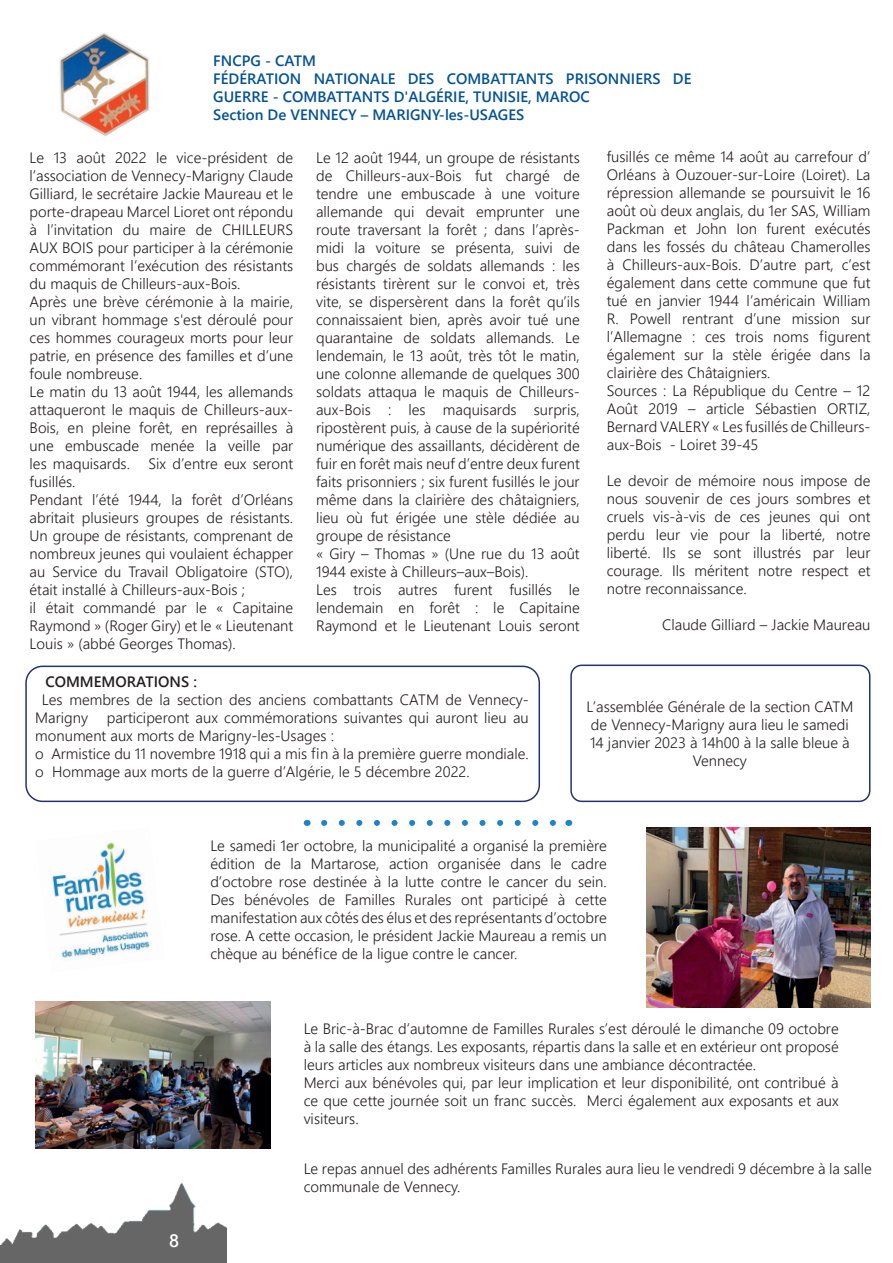
<style>
.page{position:relative;width:893px;height:1263px;background:#fff}
.page>*{position:absolute;margin:0;border:0;box-sizing:border-box;transform-origin:0 0}
.t1{font:600 18px "Yu Gothic UI";color:#fff}
.t2{font:300 15px/18px "Yu Gothic UI";color:#231f20}
.t3{font:700 15px/18px "Yu Gothic UI";color:#045295}
.t4{font:700 15px "Yu Gothic UI";color:#231f20}
</style>
<div class="page">
<img style="left:59px;top:33px;width:91px;height:103px">
<div style="left:25px;top:666px;width:515px;height:136px;border:2px solid #24326f;border-radius:16px"></div>
<div style="left:570px;top:664px;width:300px;height:138px;border:2px solid #24326f;border-radius:11px"></div>
<img style="left:52px;top:841px;width:99px;height:118px">
<img style="left:647px;top:827px;width:223px;height:180px">
<img style="left:36px;top:1001px;width:235px;height:147px">
<svg style="left:324px;top:820px;width:232px;height:6px"></svg>
<img style="left:0;top:1182px;width:227px;height:81px">
<p class="t3" style="left:213px;top:52px;width:480px">FNCPG - CATM<br>FÉDÉRATION NATIONALE DES COMBATTANTS PRISONNIERS DE GUERRE - COMBATTANTS D'ALGÉRIE, TUNISIE, MAROC<br>Section De VENNECY – MARIGNY-les-USAGES</p>
<p class="t2" style="left:30px;top:147px;width:265px">Le 13 août 2022 le vice-président de l’association de Vennecy-Marigny Claude Gilliard, le secrétaire Jackie Maureau et le porte-drapeau Marcel Lioret ont répondu à l’invitation du maire de CHILLEURS AUX BOIS pour participer à la cérémonie commémorant l’exécution des résistants du maquis de Chilleurs-aux-Bois.<br>Après une brève cérémonie à la mairie, un vibrant hommage s'est déroulé pour ces hommes courageux morts pour leur patrie, en présence des familles et d’une foule nombreuse.<br>Le matin du 13 août 1944, les allemands attaqueront le maquis de Chilleurs-aux-Bois, en pleine forêt, en représailles à une embuscade menée la veille par les maquisards. Six d’entre eux seront fusillés.<br>Pendant l’été 1944, la forêt d’Orléans abritait plusieurs groupes de résistants.<br>Un groupe de résistants, comprenant de nombreux jeunes qui voulaient échapper au Service du Travail Obligatoire (STO), était installé à Chilleurs-aux-Bois ;<br>il était commandé par le « Capitaine Raymond » (Roger Giry) et le « Lieutenant Louis » (abbé Georges Thomas).</p>
<p class="t2" style="left:316px;top:147px;width:265px">Le 12 août 1944, un groupe de résistants de Chilleurs-aux-Bois fut chargé de tendre une embuscade à une voiture allemande qui devait emprunter une route traversant la forêt ; dans l’après&shy;midi la voiture se présenta, suivi de bus chargés de soldats allemands : les résistants tirèrent sur le convoi et, très vite, se dispersèrent dans la forêt qu’ils connaissaient bien, après avoir tué une quarantaine de soldats allemands. Le lendemain, le 13 août, très tôt le matin, une colonne allemande de quelques 300 soldats attaqua le maquis de Chilleurs&shy;aux-Bois : les maquisards surpris, ripostèrent puis, à cause de la supériorité numérique des assaillants, décidèrent de fuir en forêt mais neuf d’entre deux furent faits prisonniers ; six furent fusillés le jour même dans la clairière des châtaigniers, lieu où fut érigée une stèle dédiée au groupe de résistance<br>« Giry – Thomas » (Une rue du 13 août 1944 existe à Chilleurs–aux–Bois).<br>Les trois autres furent fusillés le lendemain en forêt : le Capitaine Raymond et le Lieutenant Louis seront</p>
<p class="t2" style="left:607px;top:145px;width:265px">fusillés ce même 14 août au carrefour d’ Orléans à Ouzouer-sur-Loire (Loiret). La répression allemande se poursuivit le 16 août où deux anglais, du 1er SAS, William Packman et John Ion furent exécutés dans les fossés du château Chamerolles à Chilleurs-aux-Bois. D’autre part, c’est également dans cette commune que fut tué en janvier 1944 l’américain William R. Powell rentrant d’une mission sur l’Allemagne : ces trois noms figurent également sur la stèle érigée dans la clairière des Châtaigniers.<br>Sources : La République du Centre – 12<br>Août 2019 – article Sébastien ORTIZ, Bernard VALERY « Les fusillés de Chilleurs&shy;aux-Bois - Loiret 39-45</p>
<p class="t2" style="left:607px;top:469px;width:265px;text-align:justify">Le devoir de mémoire nous impose de nous souvenir de ces jours sombres et cruels vis-à-vis de ces jeunes qui ont perdu leur vie pour la liberté, notre liberté. Ils se sont illustrés par leur courage. Ils méritent notre respect et notre reconnaissance.</p>
<p class="t2" style="left:662px;top:613px;width:210px">Claude Gilliard – Jackie Maureau</p>
<p class="t4" style="left:45px;top:673px;width:153px">COMMEMORATIONS :</p>
<p class="t2" style="left:35px;top:688px;width:495px;text-indent:7px">Les membres de la section des anciens combattants CATM de Vennecy-Marigny participeront aux commémorations suivantes qui auront lieu au monument aux morts de Marigny-les-Usages :<br>o Armistice du 11 novembre 1918 qui a mis fin à la première guerre mondiale. o Hommage aux morts de la guerre d’Algérie, le 5 décembre 2022.</p>
<p class="t2" style="left:586px;top:695px;width:268px;text-align:center">L’assemblée Générale de la section CATM de Vennecy-Marigny aura lieu le samedi<br>14 janvier 2023 à 14h00 à la salle bleue à<br>Vennecy</p>
<p class="t2" style="left:210px;top:834px;width:398px;text-align:justify">Le samedi 1er octobre, la municipalité a organisé la première édition de la Martarose, action organisée dans le cadre d’octobre rose destinée à la lutte contre le cancer du sein.<br>Des bénévoles de Familles Rurales ont participé à cette manifestation aux côtés des élus et des représentants d’octobre rose. A cette occasion, le président Jackie Maureau a remis un chèque au bénéfice de la ligue contre le cancer.</p>
<p class="t1" style="left:169px;top:1231px;width:11px">8</p>
<p class="t2" style="left:304px;top:1018px;width:537px">Le Bric-à-Brac d’automne de Familles Rurales s’est déroulé le dimanche 09 octobre à la salle des étangs. Les exposants, répartis dans la salle et en extérieur ont proposé leurs articles aux nombreux visiteurs dans une ambiance décontractée.<br>Merci aux bénévoles qui, par leur implication et leur disponibilité, ont contribué à ce que cette journée soit un franc succès. Merci également aux exposants et aux visiteurs.</p>
<p class="t2" style="left:304px;top:1158px;width:570px">Le repas annuel des adhérents Familles Rurales aura lieu le vendredi 9 décembre à la salle communale de Vennecy.</p>
</div>
